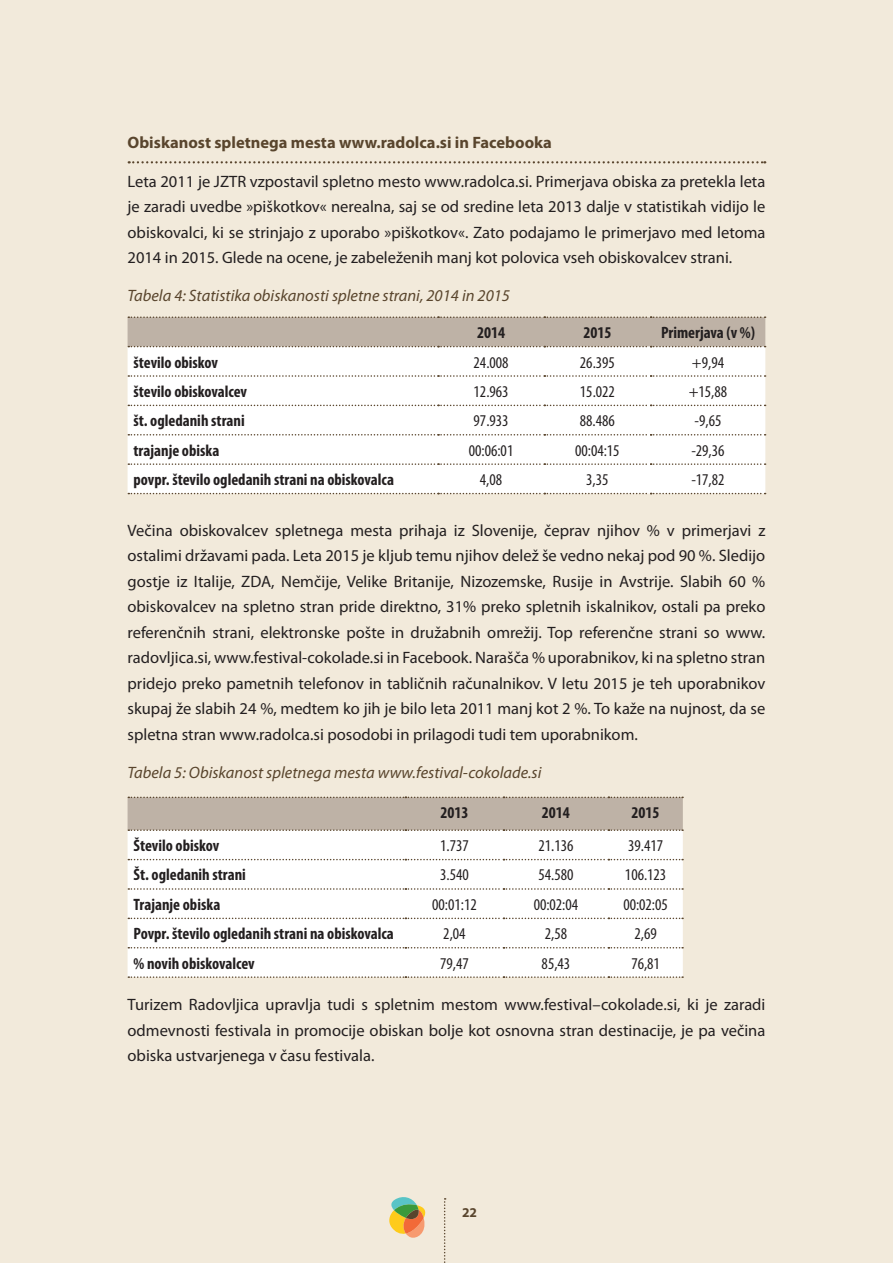
<style>
.page{position:relative;width:893px;height:1263px;background:#f2eadb}
.page>*{position:absolute;margin:0;border:0;box-sizing:border-box;transform-origin:0 0}
.t1{font:16.5px/25.5px "Myriad Pro";color:#231f20;text-align:justify}
.t2{font:700 condensed 16.5px "Myriad Pro";color:#231f20}
.t3{font:condensed 16.5px "Myriad Pro";color:#231f20}
.t4{font:italic 16.5px "Myriad Pro";color:#59452d}
.t5{font:700 16.5px "Myriad Pro";color:#59452d}
.t6{font:700 13.5px "Myriad Pro";color:#59452d}
</style>
<div class="page">
<svg style="left:389px;top:1197px;width:37px;height:41px"></svg>
<svg style="left:444px;top:1198px;width:2px;height:65px"></svg>
<svg style="left:129px;top:161px;width:636px;height:2px"></svg>
<div style="left:128px;top:347px;width:637px;height:146px;background:#fff"></div>
<svg style="left:128px;top:375px;width:638px;height:2px"></svg>
<svg style="left:128px;top:405px;width:638px;height:1px"></svg>
<svg style="left:128px;top:434px;width:638px;height:1px"></svg>
<svg style="left:128px;top:463px;width:638px;height:2px"></svg>
<svg style="left:128px;top:316px;width:638px;height:31px;background:#bdb1a4"></svg>
<svg style="left:128px;top:493px;width:638px;height:1px"></svg>
<div style="left:128px;top:831px;width:555px;height:145px;background:#fff"></div>
<svg style="left:128px;top:859px;width:555px;height:1px"></svg>
<svg style="left:128px;top:888px;width:555px;height:2px"></svg>
<svg style="left:128px;top:918px;width:555px;height:1px"></svg>
<svg style="left:128px;top:947px;width:555px;height:1px"></svg>
<svg style="left:128px;top:797px;width:555px;height:34px;background:#bcb0a4"></svg>
<svg style="left:128px;top:976px;width:555px;height:2px"></svg>
<p class="t5" style="left:128px;top:132px;width:426px">Obiskanost spletnega mesta www.radolca.si in Facebooka</p>
<p class="t1" style="left:128px;top:168px;width:639px">Leta 2011 je JZTR vzpostavil spletno mesto www.radolca.si. Primerjava obiska za pretekla leta je zaradi uvedbe »piškotkov« nerealna, saj se od sredine leta 2013 dalje v statistikah vidijo le obiskovalci, ki se strinjajo z uporabo »piškotkov«. Zato podajamo le primerjavo med letoma 2014 in 2015. Glede na ocene, je zabeleženih manj kot polovica vseh obiskovalcev strani.</p>
<p class="t4" style="left:128px;top:286px;width:384px">Tabela 4: Statistika obiskanosti spletne strani, 2014 in 2015</p>
<p class="t2" style="left:477px;top:322px;width:30px">2014</p>
<p class="t2" style="left:583px;top:322px;width:30px">2015</p>
<p class="t2" style="left:661px;top:322px;width:95px">Primerjava (v %)</p>
<p class="t2" style="left:134px;top:352px;width:86px">število obiskov</p>
<p class="t3" style="left:474px;top:352px;width:36px">24.008</p>
<p class="t3" style="left:580px;top:352px;width:36px">26.395</p>
<p class="t3" style="left:692px;top:352px;width:34px">+9,94</p>
<p class="t2" style="left:134px;top:381px;width:115px">število obiskovalcev</p>
<p class="t3" style="left:474px;top:381px;width:36px">12.963</p>
<p class="t3" style="left:580px;top:381px;width:36px">15.022</p>
<p class="t3" style="left:689px;top:381px;width:40px">+15,88</p>
<p class="t2" style="left:134px;top:410px;width:113px">št. ogledanih strani</p>
<p class="t3" style="left:474px;top:411px;width:36px">97.933</p>
<p class="t3" style="left:580px;top:411px;width:36px">88.486</p>
<p class="t3" style="left:694px;top:411px;width:28px">-9,65</p>
<p class="t2" style="left:134px;top:440px;width:87px">trajanje obiska</p>
<p class="t3" style="left:469px;top:440px;width:46px">00:06:01</p>
<p class="t3" style="left:575px;top:440px;width:46px">00:04:15</p>
<p class="t3" style="left:691px;top:440px;width:35px">-29,36</p>
<p class="t2" style="left:134px;top:469px;width:262px">povpr. število ogledanih strani na obiskovalca</p>
<p class="t3" style="left:480px;top:470px;width:24px">4,08</p>
<p class="t3" style="left:586px;top:470px;width:24px">3,35</p>
<p class="t3" style="left:691px;top:470px;width:35px">-17,82</p>
<p class="t1" style="left:128px;top:517px;width:639px">Večina obiskovalcev spletnega mesta prihaja iz Slovenije, čeprav njihov % v primerjavi z ostalimi državami pada. Leta 2015 je kljub temu njihov delež še vedno nekaj pod 90 %. Sledijo gostje iz Italije, ZDA, Nemčije, Velike Britanije, Nizozemske, Rusije in Avstrije. Slabih 60 % obiskovalcev na spletno stran pride direktno, 31% preko spletnih iskalnikov, ostali pa preko referenčnih strani, elektronske pošte in družabnih omrežij. Top referenčne strani so www. radovljica.si, www.festival-cokolade.si in Facebook. Narašča % uporabnikov, ki na spletno stran pridejo preko pametnih telefonov in tabličnih računalnikov. V letu 2015 je teh uporabnikov skupaj že slabih 24 %, medtem ko jih je bilo leta 2011 manj kot 2 %. To kaže na nujnost, da se spletna stran www.radolca.si posodobi in prilagodi tudi tem uporabnikom.</p>
<p class="t4" style="left:128px;top:762px;width:415px">Tabela 5: Obiskanost spletnega mesta www.festival-cokolade.si</p>
<p class="t2" style="left:440px;top:802px;width:30px">2013</p>
<p class="t2" style="left:542px;top:802px;width:30px">2014</p>
<p class="t2" style="left:631px;top:802px;width:30px">2015</p>
<p class="t2" style="left:134px;top:835px;width:87px">Število obiskov</p>
<p class="t3" style="left:440px;top:836px;width:30px">1.737</p>
<p class="t3" style="left:538px;top:836px;width:36px">21.136</p>
<p class="t3" style="left:628px;top:836px;width:36px">39.417</p>
<p class="t2" style="left:134px;top:865px;width:114px">Št. ogledanih strani</p>
<p class="t3" style="left:440px;top:865px;width:30px">3.540</p>
<p class="t3" style="left:538px;top:865px;width:36px">54.580</p>
<p class="t3" style="left:625px;top:865px;width:43px">106.123</p>
<p class="t2" style="left:134px;top:894px;width:88px">Trajanje obiska</p>
<p class="t3" style="left:432px;top:894px;width:46px">00:01:12</p>
<p class="t3" style="left:534px;top:894px;width:46px">00:02:04</p>
<p class="t3" style="left:623px;top:894px;width:46px">00:02:05</p>
<p class="t2" style="left:134px;top:923px;width:262px">Povpr. število ogledanih strani na obiskovalca</p>
<p class="t3" style="left:443px;top:924px;width:24px">2,04</p>
<p class="t3" style="left:545px;top:924px;width:24px">2,58</p>
<p class="t3" style="left:634px;top:924px;width:24px">2,69</p>
<p class="t2" style="left:134px;top:953px;width:123px">% novih obiskovalcev</p>
<p class="t3" style="left:440px;top:953px;width:30px">79,47</p>
<p class="t3" style="left:542px;top:953px;width:30px">85,43</p>
<p class="t3" style="left:631px;top:953px;width:30px">76,81</p>
<p class="t1" style="left:128px;top:992px;width:639px">Turizem Radovljica upravlja tudi s spletnim mestom www.festival–cokolade.si, ki je zaradi odmevnosti festivala in promocije obiskan bolje kot osnovna stran destinacije, je pa večina obiska ustvarjenega v času festivala.</p>
<p class="t6" style="left:462px;top:1203px;width:16px">22</p>
</div>
